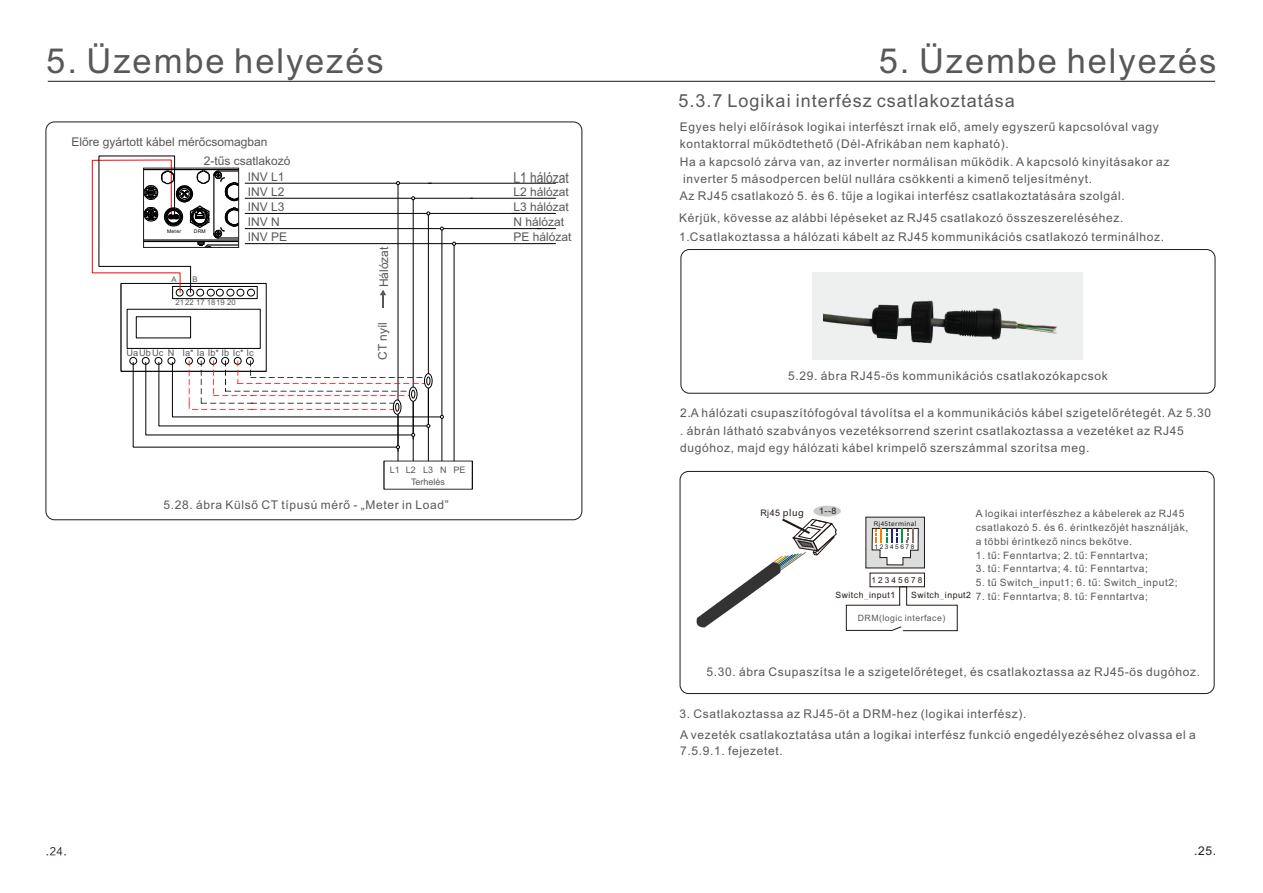
<style>
.page{position:relative;width:1263px;height:893px;background:#fff}
.page>*{position:absolute;margin:0;border:0;box-sizing:border-box;transform-origin:0 0}
.t1{font:34.5px "Arial";letter-spacing:.055em;color:#595857}
.t2{font:18px "Arial";letter-spacing:.055em;color:#595857}
.t3{font:15.15px "Arial";color:#595857;scale:.79 1}
.t4{font:12px/17.4px "Arial";letter-spacing:.055em;color:#595857}
.t5{font:12px/15px "Arial";color:#595857}
.t6{font:12px "Arial";color:#231916}
.t7{font:10.5px "FZLTHJW GB1 0";color:#231916}
.t8{font:10.2px/13.6px "Arial";letter-spacing:.055em;color:#595857}
.t9{font:9.15px "Arial";color:#595857}
.t10{font:9px/12px "Arial";color:#595857;text-align:center}
.t11{font:9px "Arial";color:#231916}
.t12{font:8.7px "Arial";letter-spacing:.055em;color:#231916}
.t13{font:8.7px "Arial";letter-spacing:.055em;color:#595857}
.t14{font:8.25px "Arial";letter-spacing:.25em;color:#231916}
.t15{font:7.8px "Arial";color:#595857}
.t16{font:6.45px "Microsoft Ya Hei";letter-spacing:.06em;color:#231916}
.t17{font:6.45px "Arial";letter-spacing:.25em;color:#231916}
.t18{font:5.1px "Arial";letter-spacing:.055em;color:#000}
.s1{font-family:"Microsoft Ya Hei"}
.s2{font-family:"Arial"}
.s3{font-family:"Sim Sun"}
</style>
<div class="page">
<div style="left:127px;top:309px;width:133px;height:40px;border:1px solid #000"></div>
<svg style="left:248px;top:288px;width:7px;height:9px"></svg>
<div style="left:172px;top:286px;width:85px;height:13px;border:1px solid #000"></div>
<div style="left:247px;top:289px;width:8px;height:7px;background:#fff;border-radius:50%"></div>
<div style="left:247px;top:289px;width:8px;height:7px;border:1px solid #000;border-radius:50%"></div>
<div style="left:130px;top:357px;width:7px;height:7px;border:1px solid #000;border-radius:50%"></div>
<div style="left:142px;top:357px;width:7px;height:7px;border:1px solid #000;border-radius:50%"></div>
<div style="left:155px;top:357px;width:7px;height:7px;border:1px solid #000;border-radius:50%"></div>
<div style="left:168px;top:357px;width:7px;height:7px;border:1px solid #000;border-radius:50%"></div>
<div style="left:185px;top:357px;width:8px;height:7px;border:1px solid #000;border-radius:50%"></div>
<div style="left:197px;top:357px;width:8px;height:7px;border:1px solid #000;border-radius:50%"></div>
<div style="left:209px;top:357px;width:8px;height:7px;border:1px solid #000;border-radius:50%"></div>
<div style="left:221px;top:357px;width:8px;height:7px;border:1px solid #000;border-radius:50%"></div>
<div style="left:234px;top:357px;width:7px;height:7px;border:1px solid #000;border-radius:50%"></div>
<div style="left:246px;top:357px;width:7px;height:7px;border:1px solid #000;border-radius:50%"></div>
<hr style="left:245px;top:183px;width:186px;height:1px;background:#000">
<hr style="left:245px;top:198px;width:227px;height:1px;background:#000">
<hr style="left:245px;top:213px;width:283px;height:1px;background:#000">
<hr style="left:245px;top:228px;width:295px;height:1px;background:#000">
<hr style="left:245px;top:243px;width:310px;height:1px;background:#000">
<hr style="left:428px;top:183px;width:127px;height:1px;background:#000">
<hr style="left:471px;top:198px;width:84px;height:1px;background:#000">
<hr style="left:512px;top:213px;width:43px;height:1px;background:#000">
<svg style="left:540px;top:228px;width:15px;height:1px"></svg>
<hr style="left:398px;top:183px;width:1px;height:268px;background:#000">
<hr style="left:413px;top:198px;width:1px;height:241px;background:#000">
<hr style="left:428px;top:213px;width:1px;height:214px;background:#000">
<svg style="left:411px;top:197px;width:4px;height:3px"></svg>
<svg style="left:396px;top:181px;width:4px;height:4px"></svg>
<hr style="left:441px;top:229px;width:1px;height:232px;background:#000">
<hr style="left:454px;top:244px;width:1px;height:217px;background:#000">
<hr style="left:398px;top:415px;width:1px;height:46px;background:#000">
<hr style="left:413px;top:402px;width:1px;height:59px;background:#000">
<hr style="left:428px;top:390px;width:1px;height:71px;background:#000">
<svg style="left:132px;top:360px;width:312px;height:89px"></svg>
<svg style="left:380px;top:290px;width:6px;height:18px"></svg>
<hr style="left:48px;top:81px;width:1167px;height:1px;background:#231916">
<div style="left:680px;top:249px;width:535px;height:145px;border:1px solid #231916;border-radius:9px"></div>
<div style="left:812px;top:272px;width:270px;height:88px;background:#eeefef"></div>
<img style="left:823px;top:300px;width:234px;height:44px">
<div style="left:680px;top:471px;width:534px;height:223px;border:1px solid #231916;border-radius:9px"></div>
<div style="left:813px;top:506px;width:28px;height:11px;background:#c9c9ca;border-radius:50%"></div>
<svg style="left:696px;top:518px;width:141px;height:110px"></svg>
<svg style="left:865px;top:516px;width:60px;height:52px"></svg>
<svg style="left:845px;top:586px;width:113px;height:45px"></svg>
<hr style="left:342px;top:175px;width:1px;height:59px;background:#000">
<svg style="left:312px;top:243px;width:10px;height:2px"></svg>
<svg style="left:92px;top:155px;width:156px;height:155px"></svg>
<div style="left:165px;top:228px;width:46px;height:8px;background:#fff"></div>
<div style="left:143px;top:168px;width:96px;height:80px;border:1px solid #231916"></div>
<h1 class="t1" style="left:46px;top:48px;width:339px">5. Üzembe helyezés</h1>
<h1 class="t1" style="left:879px;top:48px;width:339px">5. Üzembe helyezés</h1>
<p class="t5" style="left:204px;top:134px;width:88px;line-height:18.5px;text-indent:-132px">Előre gyártott kábel mérőcsomagban<br>2-tűs csatlakozó</p>
<p class="t18" style="left:167px;top:229px;width:16px">Meter</p>
<p class="t18" style="left:194px;top:229px;width:14px">DRM</p>
<p class="t15" style="left:171px;top:276px;width:7px">A</p>
<p class="t15" style="left:192px;top:276px;width:7px">B</p>
<p class="t15" style="left:175px;top:300px;width:62px">2122 17 1819 20</p>
<p class="t5" style="left:248px;top:170px;width:41px">INV L1<br>INV L2<br>INV L3<br>INV N<br>INV PE</p>
<p class="t3" style="left:513px;top:172px;width:72px">L1 hálózat</p>
<p class="t5" style="left:513px;top:185px;width:60px">L2 hálózat<br>L3 hálózat<br>N hálózat<br>PE hálózat</p>
<p class="t5" style="left:377px;top:287px;width:42px;rotate:-90deg">Hálózat</p>
<p class="t9" style="left:127px;top:350px;width:129px">UaUbUc N Ia* Ia Ib* Ib Ic* Ic</p>
<p class="t4" style="left:375px;top:360px;width:39px;rotate:-90deg">CT nyíl</p>
<p class="t10" style="left:390px;top:465px;width:77px">L1 L2 L3 N PE<br>Terhelés</p>
<p class="t4" style="left:163px;top:497px;width:287px">5.28. ábra Külső CT típusú mérő - „Meter in Load”</p>
<h2 class="t2" style="left:678px;top:94px;width:338px">5.3.7 Logikai interfész csatlakoztatása</h2>
<p class="t4" style="left:680px;top:119px;width:491px">Egyes helyi előírások logikai interfészt írnak elő, amely egyszerű kapcsolóval vagy kontaktorral működtethető (Dél-Afrikában nem kapható).<br>Ha a kapcsoló zárva van, az inverter normálisan működik. A kapcsoló kinyitásakor az inverter 5 másodpercen belül nullára csökkenti a kimenő teljesítményt.<br>Az RJ45 csatlakozó 5. és 6. tűje a logikai interfész csatlakoztatására szolgál.</p>
<p class="t4" style="left:679px;top:210px;width:446px">Kérjük, kövesse az alábbi lépéseket az RJ45 csatlakozó összeszereléséhez.</p>
<p class="t4" style="left:679px;top:229px;width:486px">1. Csatlakoztassa a hálózati kábelt az RJ45 kommunikációs csatlakozó terminálhoz.</p>
<p class="t4" style="left:788px;top:368px;width:321px">5.29. ábra RJ45-ös kommunikációs csatlakozókapcsok</p>
<p class="t4" style="left:680px;top:406px;width:532px">2. A hálózati csupaszítófogóval távolítsa el a kommunikációs kábel szigetelőrétegét. Az 5.30 . ábrán látható szabványos vezetéksorrend szerint csatlakoztassa a vezetéket az RJ45 dugóhoz, majd egy hálózati kábel krimpelő szerszámmal szorítsa meg.</p>
<p class="t11" style="left:760px;top:509px;width:45px">Rj45 <span class="s1">plug</span></p>
<p class="t11" style="left:819px;top:507px;width:19px">1--8</p>
<p class="t8" style="left:976px;top:508px;width:214px">A logikai interfészhez a kábelerek az RJ45 csatlakozó 5. és 6. érintkezőjét használják, a többi érintkező nincs bekötve.</p>
<p class="t8" style="left:976px;top:549px;width:174px">1. tű: Fenntartva; 2. tű: Fenntartva;</p>
<p class="t8" style="left:976px;top:563px;width:174px">3. tű: Fenntartva; 4. tű: Fenntartva;</p>
<p class="t8" style="left:976px;top:576px;width:203px">5. tű Switch_input1; 6. tű: Switch_input2;</p>
<p class="t8" style="left:976px;top:590px;width:174px">7. tű: Fenntartva; 8. tű: Fenntartva;</p>
<p class="t16" style="left:874px;top:520px;width:44px"><span class="s2">Rj45</span>terminal</p>
<p class="t17" style="left:874px;top:544px;width:41px">12345678</p>
<p class="t14" style="left:871px;top:577px;width:53px">12345678</p>
<p class="t13" style="left:858px;top:614px;width:89px">DRM(logic interface)</p>
<p class="t12" style="left:835px;top:592px;width:61px">Switch<span class="s3">_</span>input1</p>
<p class="t12" style="left:911px;top:592px;width:61px">Switch<span class="s3">_</span>input2</p>
<p class="t4" style="left:706px;top:664px;width:495px">5.30. ábra Csupaszítsa le a szigetelőréteget, és csatlakoztassa az RJ45-ös dugóhoz.</p>
<p class="t4" style="left:679px;top:706px;width:348px">3. Csatlakoztassa az RJ45-öt a DRM-hez (logikai interfész).</p>
<p class="t4" style="left:680px;top:728px;width:517px;line-height:16px">A vezeték csatlakoztatása után a logikai interfész funkció engedélyezéséhez olvassa el a<br>7.5.9.1. fejezetet.</p>
<p class="t7" style="left:46px;top:845px;width:22px">.24.</p>
<p class="t6" style="left:1194px;top:846px;width:24px">.25.</p>
</div>
